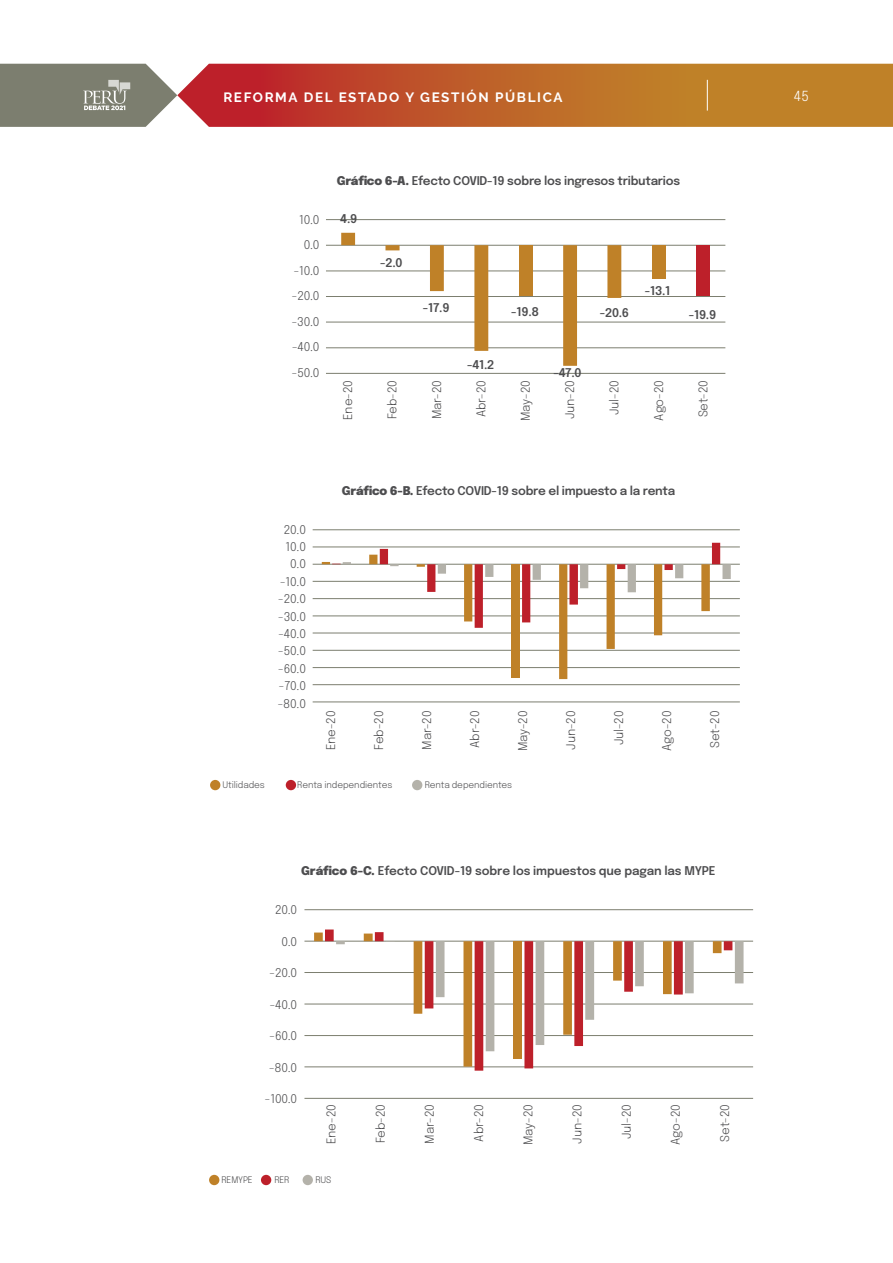
<style>
.page{position:relative;width:893px;height:1263px;background:#fff}
.page>*{position:absolute;margin:0;border:0;box-sizing:border-box;transform-origin:0 0}
.t1{font:300 13.8px "Epilogue";color:#fff}
.t2{font:700 13.5px "Raleway";letter-spacing:.12em;color:#fff}
.t3{font:300 12px/17.4px "Epilogue";letter-spacing:-.01em;color:#4d4d4f;text-align:right}
.t4{font:600 12px "Epilogue";letter-spacing:-.02em;color:#4d4d4f}
.t5{font:300 9px "Epilogue";letter-spacing:-.01em;color:#4d4d4f}
.s1{font-weight:900}
</style>
<div class="page">
<hr style="left:326px;top:219px;width:399px;height:1px;background:#7c7e6f">
<hr style="left:326px;top:271px;width:399px;height:1px;background:#7c7e6f">
<hr style="left:326px;top:296px;width:399px;height:1px;background:#7c7e6f">
<hr style="left:326px;top:322px;width:399px;height:1px;background:#7c7e6f">
<hr style="left:326px;top:348px;width:399px;height:1px;background:#7c7e6f">
<hr style="left:326px;top:373px;width:399px;height:1px;background:#7c7e6f">
<hr style="left:326px;top:245px;width:399px;height:1px;background:#7c7e6f">
<div style="left:652px;top:245px;width:14px;height:34px;background:#bf8128"></div>
<svg style="left:341px;top:233px;width:280px;height:133px"></svg>
<div style="left:696px;top:245px;width:14px;height:51px;background:#bd202a"></div>
<hr style="left:313px;top:529px;width:427px;height:1px;background:#7c7e6f">
<hr style="left:313px;top:547px;width:427px;height:1px;background:#7c7e6f">
<hr style="left:313px;top:581px;width:427px;height:1px;background:#7c7e6f">
<hr style="left:313px;top:598px;width:427px;height:1px;background:#7c7e6f">
<hr style="left:313px;top:616px;width:427px;height:1px;background:#7c7e6f">
<hr style="left:313px;top:633px;width:427px;height:1px;background:#7c7e6f">
<hr style="left:313px;top:650px;width:427px;height:1px;background:#7c7e6f">
<hr style="left:313px;top:667px;width:427px;height:1px;background:#7c7e6f">
<hr style="left:313px;top:684px;width:427px;height:1px;background:#7c7e6f">
<hr style="left:313px;top:702px;width:427px;height:1px;background:#7c7e6f">
<hr style="left:313px;top:564px;width:427px;height:1px;background:#7c7e6f">
<svg style="left:322px;top:562px;width:388px;height:117px"></svg>
<svg style="left:332px;top:543px;width:399px;height:85px"></svg>
<div style="left:210px;top:780px;width:10px;height:10px;background:#bf8128;border-radius:50%"></div>
<div style="left:286px;top:780px;width:10px;height:10px;background:#bd202a;border-radius:50%"></div>
<div style="left:412px;top:780px;width:10px;height:10px;background:#b4b2aa;border-radius:50%"></div>
<div style="left:209px;top:1175px;width:10px;height:10px;background:#bf8128;border-radius:50%"></div>
<div style="left:261px;top:1175px;width:10px;height:10px;background:#bd202a;border-radius:50%"></div>
<div style="left:303px;top:1175px;width:10px;height:10px;background:#b4b2aa;border-radius:50%"></div>
<hr style="left:304px;top:909px;width:449px;height:1px;background:#7c7e6f">
<hr style="left:304px;top:972px;width:449px;height:1px;background:#7c7e6f">
<hr style="left:304px;top:1004px;width:449px;height:1px;background:#7c7e6f">
<hr style="left:304px;top:1035px;width:449px;height:1px;background:#7c7e6f">
<hr style="left:304px;top:1066px;width:449px;height:1px;background:#7c7e6f">
<hr style="left:304px;top:1098px;width:449px;height:1px;background:#7c7e6f">
<hr style="left:304px;top:941px;width:449px;height:1px;background:#7c7e6f">
<svg style="left:325px;top:929px;width:407px;height:142px"></svg>
<svg style="left:336px;top:941px;width:407px;height:110px"></svg>
<svg style="left:0;top:64px;width:893px;height:63px;background:#b56c3e"></svg>
<hr style="left:707px;top:80px;width:1px;height:31px;background:#fff">
<p class="t2" style="left:223px;top:89px;width:341px">REFORMA DEL ESTADO Y GESTIÓN PÚBLICA</p>
<p class="t1" style="left:794px;top:86px;width:17px">45</p>
<p class="t4" style="left:337px;top:172px;width:345px"><span class="s1">Gráfico 6-A.</span> Efecto COVID-19 sobre los ingresos tributarios</p>
<p class="t3" style="left:292px;top:206px;width:29px;line-height:25.5px">10.0<br>0.0 -10.0 -20.0 -30.0 -40.0 -50.0</p>
<p class="t4" style="left:340px;top:210px;width:19px">4.9</p>
<p class="t4" style="left:380px;top:254px;width:24px">-2.0</p>
<p class="t4" style="left:423px;top:299px;width:28px">-17.9</p>
<p class="t4" style="left:467px;top:356px;width:29px">-41.2</p>
<p class="t4" style="left:511px;top:303px;width:30px">-19.8</p>
<p class="t4" style="left:553px;top:364px;width:30px">-47.0</p>
<p class="t4" style="left:600px;top:305px;width:31px">-20.6</p>
<p class="t4" style="left:645px;top:282px;width:27px">-13.1</p>
<p class="t4" style="left:689px;top:306px;width:29px">-19.9</p>
<p class="t3" style="left:338px;top:420px;width:41px;rotate:-90deg">Ene-20</p>
<p class="t3" style="left:383px;top:419px;width:41px;rotate:-90deg">Feb-20</p>
<p class="t3" style="left:427px;top:419px;width:41px;rotate:-90deg">Mar-20</p>
<p class="t3" style="left:472px;top:417px;width:39px;rotate:-90deg">Abr-20</p>
<p class="t3" style="left:516px;top:421px;width:43px;rotate:-90deg">May-20</p>
<p class="t3" style="left:560px;top:419px;width:41px;rotate:-90deg">Jun-20</p>
<p class="t3" style="left:605px;top:415px;width:36px;rotate:-90deg">Jul-20</p>
<p class="t3" style="left:649px;top:421px;width:42px;rotate:-90deg">Ago-20</p>
<p class="t3" style="left:694px;top:417px;width:39px;rotate:-90deg">Set-20</p>
<p class="t3" style="left:278px;top:520px;width:30px">20.0<br>10.0<br>0.0 -10.0 -20.0 -30.0 -40.0 -50.0 -60.0 -70.0 -80.0</p>
<p class="t4" style="left:342px;top:482px;width:335px"><span class="s1">Gráfico 6-B.</span> Efecto COVID-19 sobre el impuesto a la renta</p>
<p class="t3" style="left:321px;top:750px;width:41px;rotate:-90deg">Ene-20</p>
<p class="t3" style="left:369px;top:750px;width:41px;rotate:-90deg">Feb-20</p>
<p class="t3" style="left:417px;top:750px;width:41px;rotate:-90deg">Mar-20</p>
<p class="t3" style="left:465px;top:748px;width:39px;rotate:-90deg">Abr-20</p>
<p class="t3" style="left:513px;top:751px;width:43px;rotate:-90deg">May-20</p>
<p class="t3" style="left:561px;top:750px;width:41px;rotate:-90deg">Jun-20</p>
<p class="t3" style="left:609px;top:745px;width:36px;rotate:-90deg">Jul-20</p>
<p class="t3" style="left:657px;top:751px;width:42px;rotate:-90deg">Ago-20</p>
<p class="t3" style="left:705px;top:748px;width:39px;rotate:-90deg">Set-20</p>
<p class="t5" style="left:222px;top:779px;width:44px">Utilidades</p>
<p class="t5" style="left:297px;top:779px;width:97px">Renta independientes</p>
<p class="t5" style="left:425px;top:779px;width:89px">Renta dependientes</p>
<p class="t4" style="left:301px;top:862px;width:416px"><span class="s1">Gráfico 6-C.</span> Efecto COVID-19 sobre los impuestos que pagan las MYPE</p>
<p class="t3" style="left:275px;top:900px;width:24px">20.0</p>
<p class="t3" style="left:281px;top:932px;width:17px">0.0</p>
<p class="t3" style="left:270px;top:963px;width:29px">-20.0</p>
<p class="t3" style="left:270px;top:995px;width:29px">-40.0</p>
<p class="t3" style="left:270px;top:1026px;width:29px">-60.0</p>
<p class="t3" style="left:269px;top:1058px;width:30px">-80.0</p>
<p class="t3" style="left:265px;top:1089px;width:34px">-100.0</p>
<p class="t3" style="left:322px;top:1144px;width:41px;rotate:-90deg">Ene-20</p>
<p class="t3" style="left:371px;top:1143px;width:41px;rotate:-90deg">Feb-20</p>
<p class="t3" style="left:420px;top:1143px;width:41px;rotate:-90deg">Mar-20</p>
<p class="t3" style="left:469px;top:1141px;width:39px;rotate:-90deg">Abr-20</p>
<p class="t3" style="left:519px;top:1145px;width:43px;rotate:-90deg">May-20</p>
<p class="t3" style="left:568px;top:1143px;width:41px;rotate:-90deg">Jun-20</p>
<p class="t3" style="left:617px;top:1139px;width:36px;rotate:-90deg">Jul-20</p>
<p class="t3" style="left:666px;top:1145px;width:42px;rotate:-90deg">Ago-20</p>
<p class="t3" style="left:715px;top:1141px;width:39px;rotate:-90deg">Set-20</p>
<p class="t5" style="left:221px;top:1174px;width:33px">REMYPE</p>
<p class="t5" style="left:274px;top:1174px;width:17px">RER</p>
<p class="t5" style="left:315px;top:1174px;width:18px">RUS</p>
</div>
